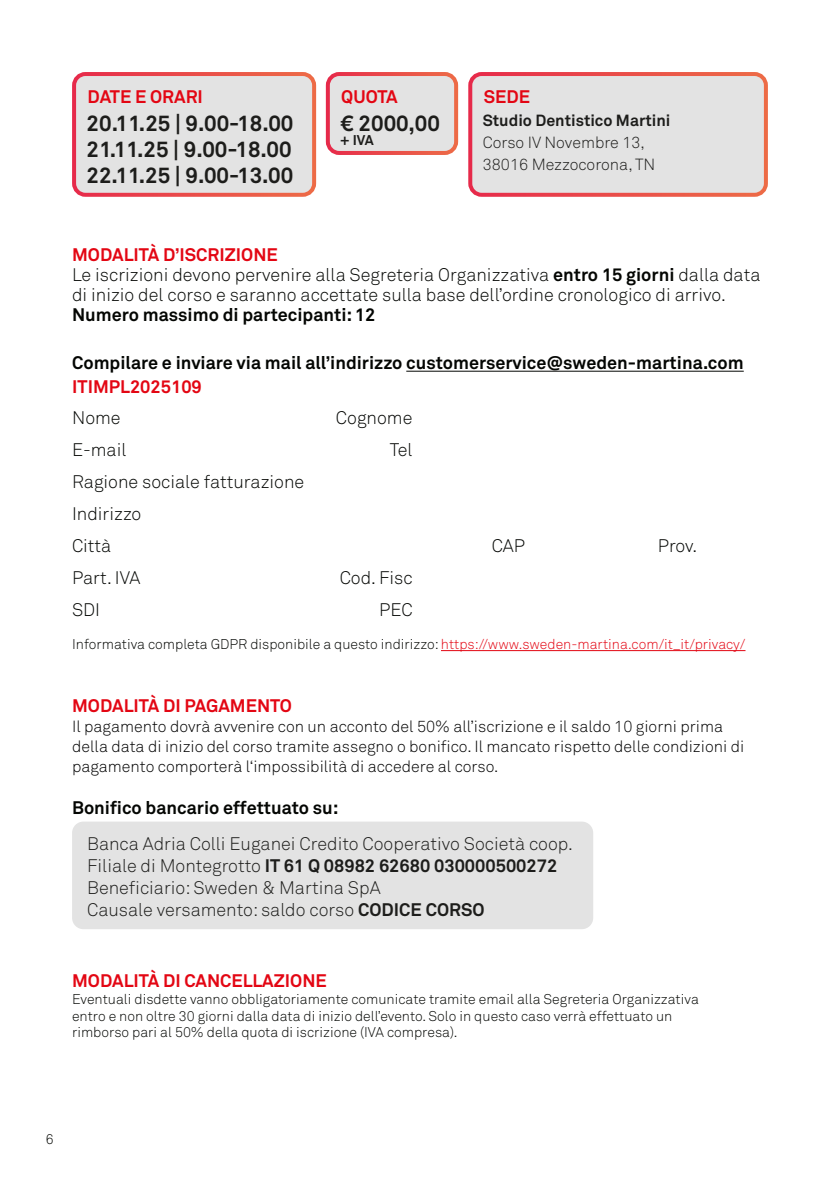
<style>
.page{position:relative;width:840px;height:1191px;background:#fff}
.page>*{position:absolute;margin:0;border:0;box-sizing:border-box;transform-origin:0 0}
.t1{font:700 22px/26.4px "Akkurat Pro";color:#1d1d1b;text-align:justify}
.t2{font:18px/32px "Akkurat Light Pro";color:#040603}
.t3{font:700 18px "Akkurat Pro";color:#040603}
.t4{font:18px/22px "Akkurat Light Pro";color:#1d1d1b}
.t5{font:700 18px "Akkurat Pro";color:#e30613}
.t6{font:700 18px "Akkurat Pro";color:#1d1d1b}
.t7{font:16px/20px "Akkurat Light Pro";color:#010101}
.t8{font:16px/22px "Akkurat Light Pro";color:#1d1d1b}
.t9{font:700 16px "Akkurat Pro";color:#1d1d1b}
.t10{font:14px/16.8px "Akkurat Light Pro";color:#040603}
.t11{font:700 14px "Akkurat Pro";color:#1d1d1b}
.s1{font-family:"Akkurat Pro";font-weight:700}
.s2{color:#e30613}
.s3{font-family:"Akkurat Light Pro";font-weight:400}
</style>
<div class="page">
<div style="left:72px;top:821px;width:521px;height:108px;background:#e3e3e3;border-radius:11px"></div>
<hr style="left:440px;top:650px;width:305px;height:1px;background:#e30613">
<hr style="left:406px;top:371px;width:337px;height:1px;background:#040603">
<div style="left:74px;top:74px;width:240px;height:121px;background:#e3e3e3;border-radius:11px"></div>
<div style="left:72px;top:72px;width:244px;height:125px;border:4px solid #fff;border-radius:11px"></div>
<div style="left:470px;top:74px;width:295px;height:121px;background:#e3e3e3;border-radius:11px"></div>
<div style="left:468px;top:72px;width:299px;height:125px;border:4px solid #fff;border-radius:11px"></div>
<div style="left:327px;top:74px;width:129px;height:79px;background:#e3e3e3;border-radius:11px"></div>
<div style="left:325px;top:72px;width:133px;height:83px;border:4px solid #fff;border-radius:11px"></div>
<p class="t5" style="left:87px;top:86px;width:117px">DATE E ORARI</p>
<p class="t5" style="left:341px;top:86px;width:58px">QUOTA</p>
<p class="t5" style="left:483px;top:86px;width:48px">SEDE</p>
<h1 class="t1" style="left:86px;top:110px;width:208px">20.11.25 | 9.00-18.00<br>21.11.25 | 9.00-18.00<br>22.11.25 | 9.00-13.00</h1>
<p class="t9" style="left:482px;top:110px;width:189px">Studio Dentistico Martini</p>
<h1 class="t1" style="left:340px;top:110px;width:101px">€ 2000,00</h1>
<p class="t11" style="left:340px;top:131px;width:35px">+ IVA</p>
<p class="t8" style="left:482px;top:131px;width:174px">Corso IV Novembre 13,<br>38016 Mezzocorona, TN</p>
<p class="t5" style="left:72px;top:243px;width:207px">MODALITÀ D’ISCRIZIONE</p>
<p class="t2" style="left:72px;top:265px;width:689px;line-height:20px">Le iscrizioni devono pervenire alla Segreteria Organizzativa <span class="s1">entro 15 giorni</span> dalla data di inizio del corso e saranno accettate sulla base dell’ordine cronologico di arrivo.</p>
<p class="t3" style="left:72px;top:303px;width:304px">Numero massimo di partecipanti: 12</p>
<p class="t3" style="left:72px;top:351px;width:672px">Compilare e inviare via mail all’indirizzo customerservice@sweden-martina.com</p>
<p class="t5" style="left:72px;top:375px;width:131px">ITIMPL2025109</p>
<p class="t2" style="left:72px;top:402px;width:50px">Nome</p>
<p class="t2" style="left:336px;top:402px;width:78px">Cognome</p>
<p class="t2" style="left:72px;top:434px;width:56px">E-mail</p>
<p class="t2" style="left:389px;top:434px;width:24px">Tel</p>
<p class="t2" style="left:72px;top:466px;width:234px">Ragione sociale fatturazione<br>Indirizzo<br>Città</p>
<p class="t2" style="left:491px;top:530px;width:35px">CAP</p>
<p class="t2" style="left:657px;top:530px;width:41px">Prov.</p>
<p class="t2" style="left:72px;top:562px;width:70px">Part. IVA</p>
<p class="t2" style="left:339px;top:562px;width:74px">Cod. Fisc</p>
<p class="t2" style="left:72px;top:594px;width:30px">SDI</p>
<p class="t2" style="left:379px;top:594px;width:35px">PEC</p>
<p class="t10" style="left:72px;top:636px;width:674px">Informativa completa GDPR disponibile a questo indirizzo: <span class="s2">https://www.sweden-martina.com/it_it/privacy/</span></p>
<p class="t5" style="left:72px;top:694px;width:221px">MODALITÀ DI PAGAMENTO</p>
<p class="t7" style="left:72px;top:717px;width:673px">Il pagamento dovrà avvenire con un acconto del 50% all’iscrizione e il saldo 10 giorni prima della data di inizio del corso tramite assegno o bonifico. Il mancato rispetto delle condizioni di pagamento comporterà l‘impossibilità di accedere al corso.</p>
<p class="t3" style="left:72px;top:796px;width:268px">Bonifico bancario effettuato su:</p>
<p class="t4" style="left:87px;top:832px;width:487px">Banca Adria Colli Euganei Credito Cooperativo Società coop.</p>
<p class="t6" style="left:87px;top:854px;width:471px"><span class="s3">Filiale di Montegrotto</span> IT 61 Q 08982 62680 030000500272</p>
<p class="t4" style="left:87px;top:876px;width:398px">Beneficiario: Sweden &amp; Martina SpA<br>Causale versamento: saldo corso <span class="s1">CODICE CORSO</span></p>
<p class="t5" style="left:72px;top:969px;width:256px">MODALITÀ DI CANCELLAZIONE</p>
<p class="t10" style="left:72px;top:990px;width:628px">Eventuali disdette vanno obbligatoriamente comunicate tramite email alla Segreteria Organizzativa entro e non oltre 30 giorni dalla data di inizio dell’evento. Solo in questo caso verrà effettuato un rimborso pari al 50% della quota di iscrizione (IVA compresa).</p>
<p class="t10" style="left:46px;top:1131px;width:9px">6</p>
</div>
